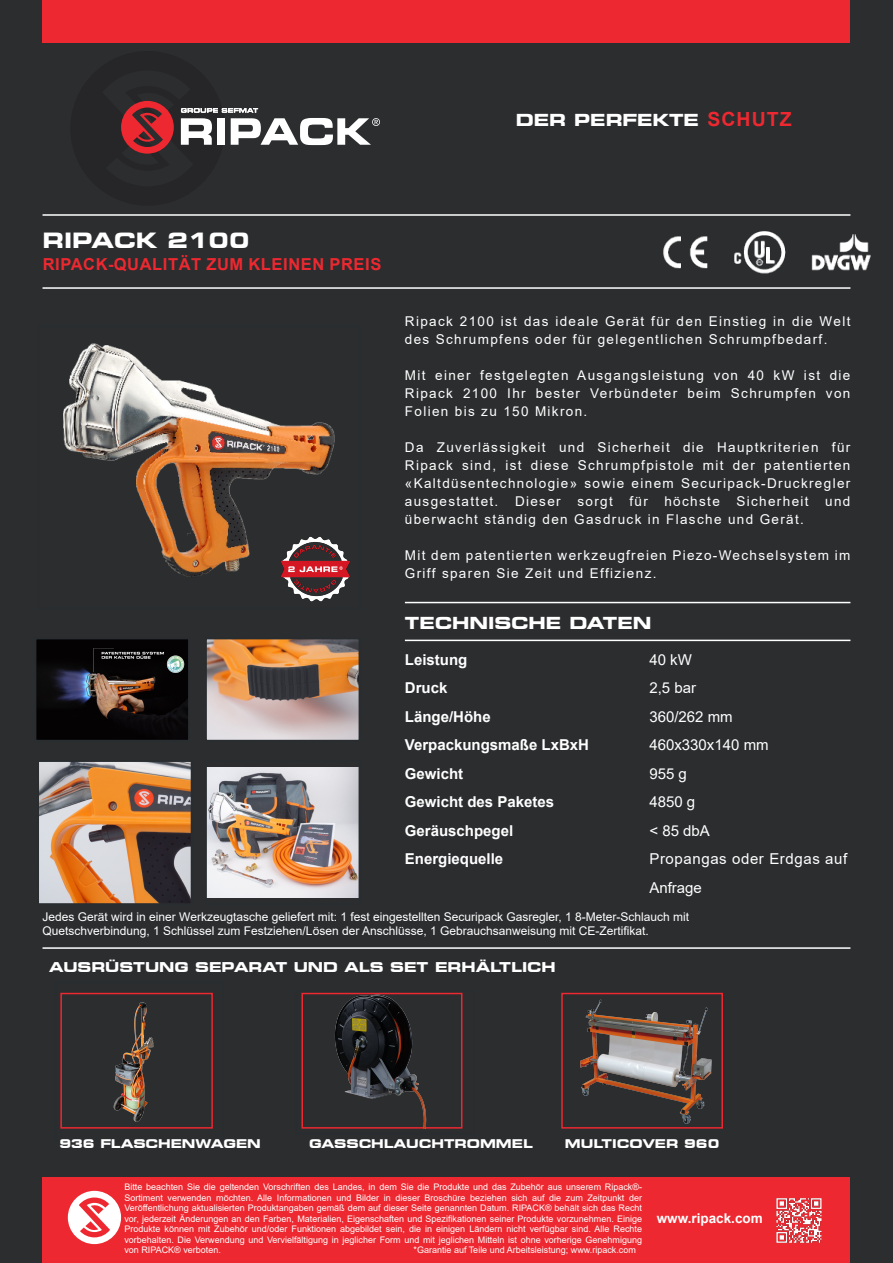
<style>
.page{position:relative;width:893px;height:1263px;background:#2b2d2f}
.page>*{position:absolute;margin:0;border:0;box-sizing:border-box;transform-origin:0 0}
.t1{font:700 expanded 21px "Square 721 BT";color:#fff}
.t2{font:700 expanded 16.5px "Square 721 BT";color:#fff}
.t3{font:700 16.5px "Arial";letter-spacing:.035em;color:#ee2830}
.t4{font:700 15px "Arial";color:#fff}
.t5{font:15px "Arial";color:#fff}
.t6{font:15px "Arial";letter-spacing:.04em;color:#fff}
.t7{font:13.5px/18px "Arial";letter-spacing:.1em;color:#fff}
.t8{font:700 expanded 13.5px "Square 721 BT";color:#fff}
.t9{font:700 13.5px "Arial";color:#fff}
.t10{font:12px "Arial";color:#fff}
.t11{font:700 expanded 12px "Square 721 BT";color:#fff}
.t12{font:9px/10.5px "Arial";color:#fff;text-align:justify}
.s1{font-family:"Arial";font-stretch:normal;font-size:19.5px;color:#ee2830}
</style>
<div class="page">
<svg style="left:121px;top:100px;width:259px;height:54px"></svg>
<div style="left:43px;top:1178px;width:807px;height:85px;background:#ee2830"></div>
<div style="left:43px;top:0;width:807px;height:43px;background:#ee2830"></div>
<hr style="left:43px;top:214px;width:807px;height:2px;background:#fff">
<hr style="left:43px;top:287px;width:807px;height:2px;background:#fff">
<hr style="left:405px;top:640px;width:445px;height:1px;background:#fff">
<hr style="left:405px;top:602px;width:445px;height:1px;background:#fff">
<hr style="left:43px;top:947px;width:807px;height:2px;background:#fff">
<img style="left:208px;top:768px;width:149px;height:129px">
<div style="left:205px;top:760px;width:155px;height:145px;border:2px solid #2a2d30"></div>
<img style="left:63px;top:343px;width:272px;height:234px">
<img style="left:41px;top:763px;width:148px;height:139px">
<div style="left:38px;top:760px;width:154px;height:145px;border:2px solid #2a2d30"></div>
<div style="left:60px;top:993px;width:153px;height:135px;border:2px solid #ee2831"></div>
<div style="left:301px;top:993px;width:161px;height:135px;border:2px solid #ee2831"></div>
<img style="left:86px;top:993px;width:107px;height:136px">
<img style="left:329px;top:993px;width:106px;height:135px">
<img style="left:580px;top:999px;width:132px;height:125px">
<div style="left:561px;top:993px;width:162px;height:135px;border:2px solid #ee2831"></div>
<svg style="left:68px;top:1191px;width:53px;height:53px"></svg>
<img style="left:776px;top:1198px;width:46px;height:45px">
<img style="left:208px;top:641px;width:149px;height:97px">
<div style="left:205px;top:638px;width:155px;height:103px;border:2px solid #2a2d30"></div>
<img style="left:38px;top:641px;width:149px;height:97px">
<div style="left:35px;top:638px;width:155px;height:103px;border:2px solid #2a2d30"></div>
<img style="left:276px;top:528px;width:74px;height:74px">
<img style="left:663px;top:214px;width:208px;height:75px">
<p class="t2" style="left:516px;top:110px;width:277px">DER PERFEKTE <span class="s1">SCHUTZ</span></p>
<p class="t1" style="left:43px;top:227px;width:209px">RIPACK 2100</p>
<p class="t3" style="left:43px;top:253px;width:340px">RIPACK-QUALITÄT ZUM KLEINEN PREIS</p>
<p class="t7" style="left:405px;top:312px;width:447px">Ripack 2100 ist das ideale Gerät für den Einstieg in die Welt des Schrumpfens oder für gelegentlichen Schrumpfbedarf.</p>
<p class="t7" style="left:405px;top:366px;width:447px;text-align:justify">Mit einer festgelegten Ausgangsleistung von 40 kW ist die Ripack 2100 Ihr bester Verbündeter beim Schrumpfen von Folien bis zu 150 Mikron.</p>
<p class="t7" style="left:405px;top:438px;width:447px;text-align:justify">Da Zuverlässigkeit und Sicherheit die Hauptkriterien für Ripack sind, ist diese Schrumpfpistole mit der patentierten «Kaltdüsentechnologie» sowie einem Securipack-Druckregler ausgestattet. Dieser sorgt für höchste Sicherheit und überwacht ständig den Gasdruck in Flasche und Gerät.</p>
<p class="t7" style="left:405px;top:546px;width:447px">Mit dem patentierten werkzeugfreien Piezo-Wechselsystem im<br>Griff sparen Sie Zeit und Effizienz.</p>
<p class="t2" style="left:405px;top:613px;width:248px">TECHNISCHE DATEN</p>
<p class="t4" style="left:405px;top:649px;width:64px">Leistung</p>
<p class="t5" style="left:649px;top:649px;width:44px">40 kW</p>
<p class="t4" style="left:405px;top:677px;width:44px">Druck</p>
<p class="t5" style="left:649px;top:678px;width:48px">2,5 bar</p>
<p class="t4" style="left:405px;top:706px;width:87px">Länge/Höhe</p>
<p class="t5" style="left:649px;top:706px;width:85px">360/262 mm</p>
<p class="t4" style="left:405px;top:734px;width:186px">Verpackungsmaße LxBxH</p>
<p class="t5" style="left:649px;top:735px;width:121px">460x330x140 mm</p>
<p class="t4" style="left:405px;top:763px;width:60px">Gewicht</p>
<p class="t5" style="left:649px;top:763px;width:39px">955 g</p>
<p class="t4" style="left:405px;top:791px;width:151px">Gewicht des Paketes</p>
<p class="t5" style="left:649px;top:792px;width:47px">4850 g</p>
<p class="t4" style="left:405px;top:820px;width:110px">Geräuschpegel</p>
<p class="t5" style="left:649px;top:820px;width:62px">&lt; 85 dbA</p>
<p class="t4" style="left:405px;top:848px;width:100px">Energiequelle</p>
<p class="t6" style="left:649px;top:849px;width:199px">Propangas oder Erdgas auf</p>
<p class="t5" style="left:649px;top:877px;width:54px">Anfrage</p>
<p class="t10" style="left:43px;top:908px;width:648px">Jedes Gerät wird in einer Werkzeugtasche geliefert mit: 1 fest eingestellten Securipack Gasregler, 1 8-Meter-Schlauch mit</p>
<p class="t10" style="left:43px;top:923px;width:608px">Quetschverbindung, 1 Schlüssel zum Festziehen/Lösen der Anschlüsse, 1 Gebrauchsanweisung mit CE-Zertifikat.</p>
<p class="t8" style="left:49px;top:959px;width:508px">AUSRÜSTUNG SEPARAT UND ALS SET ERHÄLTLICH</p>
<p class="t11" style="left:59px;top:1136px;width:203px">936 FLASCHENWAGEN</p>
<p class="t11" style="left:309px;top:1136px;width:225px">GASSCHLAUCHTROMMEL</p>
<p class="t11" style="left:565px;top:1136px;width:156px">MULTICOVER 960</p>
<p class="t12" style="left:124px;top:1182px;width:519px">Bitte beachten Sie die geltenden Vorschriften des Landes, in dem Sie die Produkte und das Zubehör aus unserem Ripack®- Sortiment verwenden möchten. Alle Informationen und Bilder in dieser Broschüre beziehen sich auf die zum Zeitpunkt der Veröffentlichung aktualisierten Produktangaben gemäß dem auf dieser Seite genannten Datum. RIPACK® behält sich das Recht vor, jederzeit Änderungen an den Farben, Materialien, Eigenschaften und Spezifikationen seiner Produkte vorzunehmen. Einige Produkte können mit Zubehör und/oder Funktionen abgebildet sein, die in einigen Ländern nicht verfügbar sind. Alle Rechte vorbehalten. Die Verwendung und Vervielfältigung in jeglicher Form und mit jeglichen Mitteln ist ohne vorherige Genehmigung von RIPACK® verboten.</p>
<p class="t12" style="left:414px;top:1245px;width:224px">*Garantie auf Teile und Arbeitsleistung; www.ripack.com</p>
<p class="t9" style="left:657px;top:1209px;width:108px">www.ripack.com</p>
</div>
